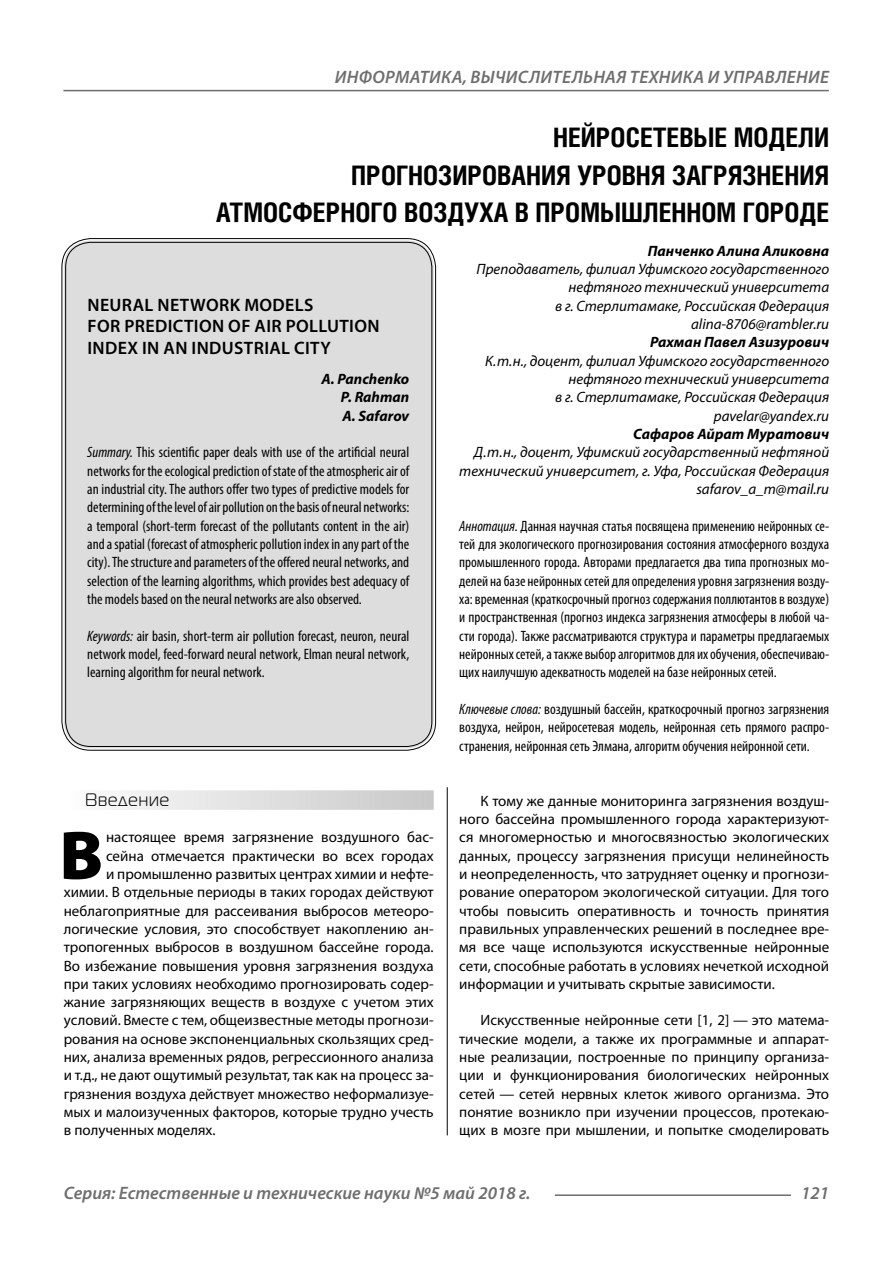
<style>
.page{position:relative;width:893px;height:1263px;background:#fff}
.page>*{position:absolute;margin:0;border:0;box-sizing:border-box;transform-origin:0 0}
.Bukvica{font:900 69.3px "Myriad Pro";color:#000}
.Header{font:700 27px/37.5px "Helios Cond";color:#000;text-align:right}
.t1{font:italic 600 18px "Myriad Pro";letter-spacing:.005em;color:#6e6e6e}
.Header-eng{font:600 18px/21.6px "Myriad Pro";letter-spacing:.02em;color:#000}
.Subheader{font:18px "Magistral C";letter-spacing:.05em;color:#000}
.Normal{font:15px/18.3px "Myriad Pro";color:#000;text-align:justify}
.Bukvica-2{font:15px "Myriad Pro";color:#000}
.Annotation-rus{font:condensed 15px/18.3px "Myriad Pro";color:#000;text-align:justify}
.Annotation-eng{font:condensed 15px/18.3px "Myriad Pro";color:#000;text-align:justify}
.Author-doc{font:italic 15px/18.3px "Myriad Pro";color:#000;text-align:right}
.Author{font:italic 700 15px "Myriad Pro";color:#000}
.Author-email{font:italic 15px "Myriad Pro";color:#000}
.Author-eng{font:italic 700 15px "Myriad Pro";color:#000}
.s1{font-style:italic}
</style>
<div class="page">
<hr style="left:63px;top:90px;width:766px;height:1px;background:#6e6e6e">
<hr style="left:555px;top:1194px;width:236px;height:2px;background:#6e6e6e">
<div style="left:64px;top:790px;width:370px;height:20px;background:linear-gradient(to right,#fdfdfd,#c8c8c8)"></div>
<div style="left:64px;top:240px;width:370px;height:508px;background:#ddd;border-radius:27px"></div>
<hr style="left:447px;top:787px;width:1px;height:348px;background:#000">
<p class="t1" style="left:335px;top:66px;width:496px">ИНФОРМАТИКА, ВЫЧИСЛИТЕЛЬНАЯ ТЕХНИКА И УПРАВЛЕНИЕ</p>
<p class="Header" style="left:216px;top:118px;width:615px">НЕЙРОСЕТЕВЫЕ МОДЕЛИ<br>ПРОГНОЗИРОВАНИЯ УРОВНЯ ЗАГРЯЗНЕНИЯ<br>АТМОСФЕРНОГО ВОЗДУХА В ПРОМЫШЛЕННОМ ГОРОДЕ</p>
<p class="Author" style="left:648px;top:241px;width:183px">Панченко Алина Аликовна</p>
<p class="Author-doc" style="left:476px;top:260px;width:354px">Преподаватель, филиал Уфимского государственного нефтяного технический университета<br>в г. Стерлитамаке, Российская Федерация</p>
<p class="Author-email" style="left:691px;top:315px;width:140px">alina‑8706@rambler.ru</p>
<p class="Author" style="left:650px;top:333px;width:181px">Рахман Павел Азизурович</p>
<p class="Author-doc" style="left:485px;top:351px;width:345px">К.т.н., доцент, филиал Уфимского государственного нефтяного технический университета<br>в г. Стерлитамаке, Российская Федерация</p>
<p class="Author-email" style="left:714px;top:406px;width:117px">pavelar@yandex.ru</p>
<p class="Author" style="left:633px;top:424px;width:197px">Сафаров Айрат Муратович</p>
<p class="Author-doc" style="left:459px;top:443px;width:371px">Д.т.н., доцент, Уфимский государственный нефтяной технический университет, г. Уфа, Российская Федерация</p>
<p class="Author-email" style="left:696px;top:480px;width:134px">safarov_a_m@mail.ru</p>
<p class="Annotation-rus" style="left:459px;top:516px;width:371px"><span class="s1">Аннотация.</span> Данная научная статья посвящена применению нейронных се&shy;тей для экологического прогнозирования состояния атмосферного воздуха промышленного города. Авторами предлагается два типа прогнозных мо&shy;делей на базе нейронных сетей для определения уровня загрязнения возду&shy;ха: временная (краткосрочный прогноз содержания поллютантов в воздухе) и пространственная (прогноз индекса загрязнения атмосферы в любой ча&shy;сти города). Также рассматриваются структура и параметры предлагаемых нейронных сетей, а также выбор алгоритмов для их обучения, обеспечиваю&shy;щих наилучшую адекватность моделей на базе нейронных сетей.</p>
<p class="Annotation-rus" style="left:459px;top:700px;width:371px"><span class="s1">Ключевые слова:</span> воздушный бассейн, краткосрочный прогноз загрязнения воздуха, нейрон, нейросетевая модель, нейронная сеть прямого распро&shy;странения, нейронная сеть Элмана, алгоритм обучения нейронной сети.</p>
<p class="Header-eng" style="left:87px;top:293px;width:294px">NEURAL NETWORK MODELS<br>FOR PREDICTION OF AIR POLLUTION<br>INDEX IN AN INDUSTRIAL CITY</p>
<p class="Author-eng" style="left:321px;top:369px;width:89px">A. Panchenko</p>
<p class="Author-eng" style="left:341px;top:388px;width:70px">P. Rahman</p>
<p class="Author-eng" style="left:342px;top:406px;width:68px">A. Safarov</p>
<p class="Annotation-eng" style="left:87px;top:443px;width:324px"><span class="s1">Summary.</span> This scientific paper deals with use of the artificial neural networks for the ecological prediction of state of the atmospheric air of an industrial city. The authors offer two types of predictive models for determining of the level of air pollution on the basis of neural networks: a temporal (short-term forecast of the pollutants content in the air) and a spatial (forecast of atmospheric pollution index in any part of the city). The structure and parameters of the offered neural networks, and selection of the learning algorithms, which provides best adequacy of the models based on the neural networks are also observed.</p>
<p class="Annotation-eng" style="left:87px;top:626px;width:323px"><span class="s1">Keywords:</span> air basin, short-term air pollution forecast, neuron, neural network model, feed-forward neural network, Elman neural network, learning algorithm for neural network.</p>
<p class="Subheader" style="left:85px;top:790px;width:86px">Введение</p>
<p class="Bukvica" style="left:59px;top:809px;width:45px">В</p>
<p class="Bukvica-2" style="left:106px;top:828px;width:329px">настоящее время загрязнение воздушного бас-</p>
<p class="Bukvica-2" style="left:106px;top:846px;width:329px">сейна отмечается практически во всех городах</p>
<p class="Bukvica-2" style="left:106px;top:864px;width:329px">и промышленно развитых центрах химии и нефте-</p>
<p class="Bukvica-2" style="left:64px;top:883px;width:371px">химии. В отдельные периоды в таких городах действуют</p>
<p class="Bukvica-2" style="left:64px;top:901px;width:371px">неблагоприятные для рассеивания выбросов метеоро-</p>
<p class="Bukvica-2" style="left:64px;top:919px;width:371px">логические условия, это способствует накоплению ан-</p>
<p class="Bukvica-2" style="left:64px;top:938px;width:371px">тропогенных выбросов в воздушном бассейне города.</p>
<p class="Bukvica-2" style="left:64px;top:956px;width:371px">Во избежание повышения уровня загрязнения воздуха</p>
<p class="Bukvica-2" style="left:64px;top:974px;width:371px">при таких условиях необходимо прогнозировать содер-</p>
<p class="Bukvica-2" style="left:64px;top:993px;width:371px">жание загрязняющих веществ в воздухе с учетом этих</p>
<p class="Bukvica-2" style="left:64px;top:1011px;width:371px">условий. Вместе с тем, общеизвестные методы прогнози-</p>
<p class="Bukvica-2" style="left:64px;top:1029px;width:371px">рования на основе экспоненциальных скользящих сред-</p>
<p class="Bukvica-2" style="left:64px;top:1048px;width:371px">них, анализа временных рядов, регрессионного анализа</p>
<p class="Bukvica-2" style="left:64px;top:1066px;width:371px">и т.д., не дают ощутимый результат, так как на процесс за-</p>
<p class="Bukvica-2" style="left:64px;top:1084px;width:371px">грязнения воздуха действует множество неформализуе-</p>
<p class="Bukvica-2" style="left:64px;top:1103px;width:371px">мых и малоизученных факторов, которые трудно учесть</p>
<p class="Bukvica-2" style="left:64px;top:1121px;width:153px">в полученных моделях.</p>
<p class="Normal" style="left:459px;top:791px;width:371px;text-indent:21px">К тому же данные мониторинга загрязнения воздуш&shy;ного бассейна промышленного города характеризуют&shy;ся многомерностью и многосвязностью экологических данных, процессу загрязнения присущи нелинейность и неопределенность, что затрудняет оценку и прогнози&shy;рование оператором экологической ситуации. Для того чтобы повысить оперативность и точность принятия правильных управленческих решений в последнее вре&shy;мя все чаще используются искусственные нейронные сети, способные работать в условиях нечеткой исходной информации и учитывать скрытые зависимости.</p>
<p class="Normal" style="left:459px;top:1011px;width:371px;text-indent:21px">Искусственные нейронные сети [1, 2] — это матема&shy;тические модели, а также их программные и аппарат&shy;ные реализации, построенные по принципу организа&shy;ции и функционирования биологических нейронных сетей — сетей нервных клеток живого организма. Это понятие возникло при изучении процессов, протекаю&shy;щих в мозге при мышлении, и попытке смоделировать</p>
<p class="t1" style="left:64px;top:1182px;width:468px">Серия: Естественные и технические науки №5 май 2018 г.</p>
<p class="t1" style="left:801px;top:1182px;width:30px">121</p>
</div>
